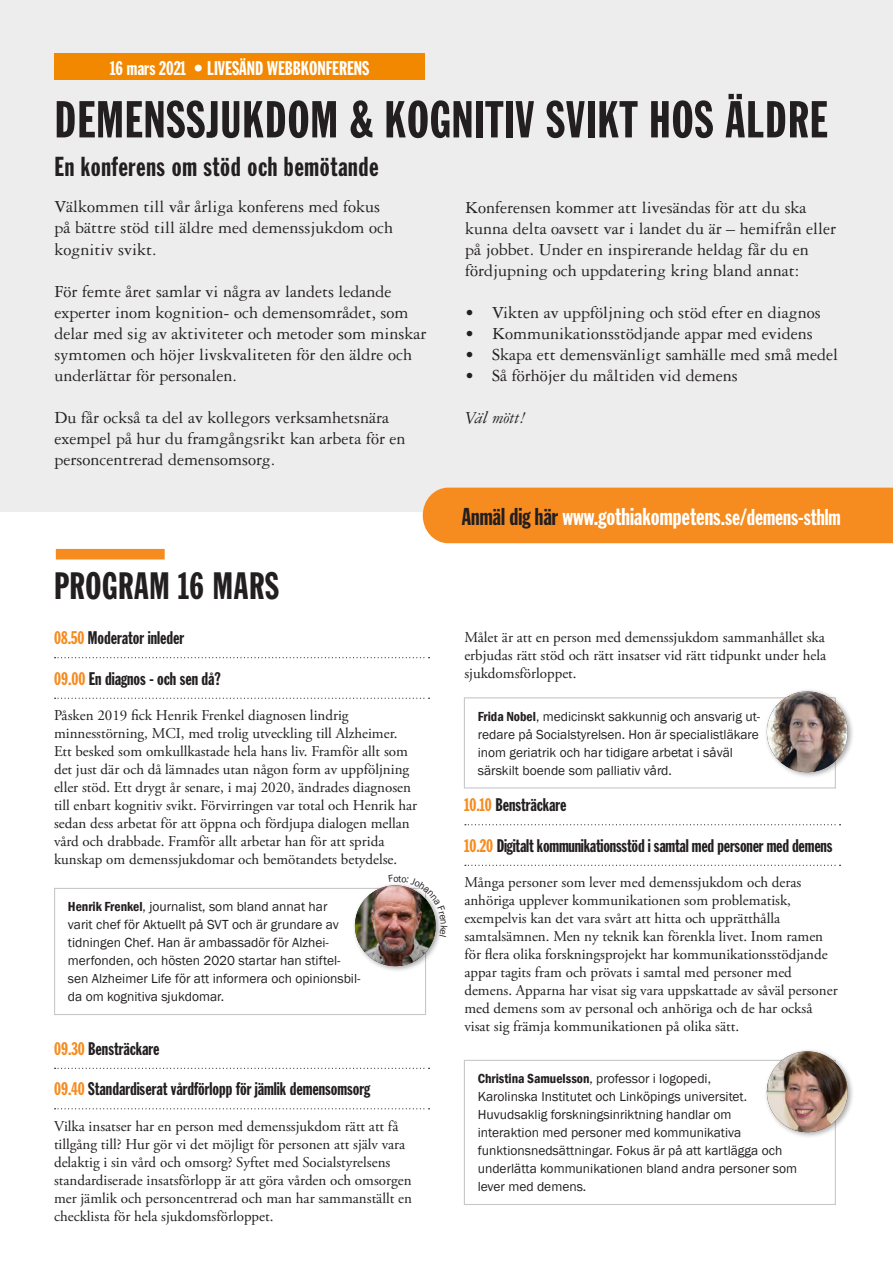
<style>
.page{position:relative;width:893px;height:1263px;background:#fff}
.page>*{position:absolute;margin:0;border:0;box-sizing:border-box;transform-origin:0 0}
.Rubrik_30pt{font:51px "Franklin Gothic Std Extra Cond";letter-spacing:.02em;color:#231f20}
.Rubrik_30pt-2{font:37.5px "Franklin Gothic Std Extra Cond";letter-spacing:.02em;color:#231f20}
.t1{font:27px "Franklin Gothic Std Extra Cond";letter-spacing:.025em;color:#231f20}
.t2{font:24px "Franklin Gothic Std Extra Cond";color:#fff}
.t3{font:19.5px "Franklin Gothic Std Extra Cond";color:#fff}
.t4{font:18px/21px "Garamond 3 LT Std";color:#231f20}
.t5{font:18px "Franklin Gothic Std Extra Cond";color:#231f20}
.t6{font:italic 18px "Garamond 3 LT Std";color:#231f20}
.t7{font:15px/18px "Adobe Garamond Pro";color:#231f20}
.t8{font:13.5px/18px "Franklin Gothic";color:#231f20}
.s1{color:#f68b1f}
.s2{font-weight:600;font-stretch:condensed}
.s3{color:#231f20}
.s4{font-size:22.5px}
</style>
<div class="page">
<div style="left:0;top:0;width:893px;height:511px;background:#ededed"></div>
<div style="left:54px;top:53px;width:371px;height:27px;background:#f28700"></div>
<div style="left:423px;top:488px;width:470px;height:55px;background:#f68b1f"></div>
<div style="left:56px;top:549px;width:109px;height:10px;background:#f68b1f"></div>
<svg style="left:55px;top:657px;width:374px;height:1px"></svg>
<svg style="left:55px;top:698px;width:374px;height:1px"></svg>
<svg style="left:55px;top:1068px;width:374px;height:1px"></svg>
<svg style="left:55px;top:1108px;width:374px;height:1px"></svg>
<svg style="left:465px;top:824px;width:375px;height:1px"></svg>
<svg style="left:465px;top:865px;width:375px;height:1px"></svg>
<div style="left:464px;top:697px;width:372px;height:91px;border:1px solid #c7c8ca"></div>
<div style="left:764px;top:688px;width:90px;height:91px;background:#231f20;opacity:.4"></div>
<img style="left:767px;top:691px;width:81px;height:81px;border-radius:40px">
<div style="left:464px;top:1060px;width:372px;height:145px;border:1px solid #c7c8ca"></div>
<div style="left:764px;top:1048px;width:90px;height:91px;background:#231f20;opacity:.4"></div>
<img style="left:767px;top:1051px;width:81px;height:81px;border-radius:40px">
<div style="left:54px;top:888px;width:372px;height:127px;border:1px solid #c7c8ca"></div>
<div style="left:352px;top:882px;width:90px;height:91px;background:#231f20;opacity:.4"></div>
<img style="left:355px;top:885px;width:81px;height:81px;border-radius:40px">
<img style="left:388px;top:882px;width:54px;height:55px">
<p class="t3" style="left:110px;top:57px;width:261px">16 mars 2021 • LIVESÄND WEBBKONFERENS</p>
<p class="Rubrik_30pt" style="left:55px;top:92px;width:774px">DEMENSSJUKDOM &amp; KOGNITIV SVIKT HOS ÄLDRE</p>
<p class="t1" style="left:55px;top:152px;width:326px">En konferens om stöd och bemötande</p>
<p class="t4" style="left:55px;top:197px;width:340px">Välkommen till vår årliga konferens med fokus på bättre stöd till äldre med demenssjukdom och kognitiv svikt.</p>
<p class="t4" style="left:55px;top:281px;width:373px">För femte året samlar vi några av landets ledande experter inom kognition- och demensområdet, som delar med sig av aktiviteter och metoder som minskar symtomen och höjer livskvaliteten för den äldre och underlättar för personalen.</p>
<p class="t4" style="left:55px;top:407px;width:352px">Du får också ta del av kollegors verksamhetsnära exempel på hur du framgångsrikt kan arbeta för en personcentrerad demensomsorg.</p>
<p class="Rubrik_30pt-2" style="left:54px;top:566px;width:226px">PROGRAM 16 MARS</p>
<p class="t5" style="left:54px;top:628px;width:132px"><span class="s1">08.50</span> Moderator inleder</p>
<p class="t5" style="left:54px;top:669px;width:168px"><span class="s1">09.00</span> En diagnos - och sen då?</p>
<p class="t7" style="left:54px;top:707px;width:365px">Påsken 2019 fick Henrik Frenkel diagnosen lindrig minnesstörning, MCI, med trolig utveckling till Alzheimer.<br>Ett besked som omkullkastade hela hans liv. Framför allt som det just där och då lämnades utan någon form av uppföljning eller stöd. Ett drygt år senare, i maj 2020, ändrades diagnosen till enbart kognitiv svikt. Förvirringen var total och Henrik har sedan dess arbetat för att öppna och fördjupa dialogen mellan vård och drabbade. Framför allt arbetar han för att sprida kunskap om demenssjukdomar och bemötandets betydelse.</p>
<p class="t8" style="left:68px;top:898px;width:294px"><span class="s2">Henrik Frenkel</span>, journalist, som bland annat har<br>varit chef för Aktuellt på SVT och är grundare av tidningen Chef. Han är ambassadör för Alzhei&shy;merfonden, och hösten 2020 startar han stiftel&shy;sen Alzheimer Life för att informera och opinionsbil&shy;da om kognitiva sjukdomar.</p>
<p class="t5" style="left:54px;top:1039px;width:107px"><span class="s1">09.30</span> Bensträckare</p>
<p class="t5" style="left:54px;top:1079px;width:318px"><span class="s1">09.40</span> Standardiserat vårdförlopp för jämlik demensomsorg</p>
<p class="t7" style="left:54px;top:1117px;width:359px">Vilka insatser har en person med demenssjukdom rätt att få tillgång till? Hur gör vi det möjligt för personen att själv vara delaktig i sin vård och omsorg? Syftet med Socialstyrelsens standardiserade insatsförlopp är att göra vården och omsorgen mer jämlik och personcentrerad och man har sammanställt en checklista för hela sjukdomsförloppet.</p>
<p class="t4" style="left:465px;top:197px;width:372px">Konferensen kommer att livesändas för att du ska kunna delta oavsett var i landet du är – hemifrån eller på jobbet. Under en inspirerande heldag får du en fördjupning och uppdatering kring bland annat:</p>
<p class="t4" style="left:465px;top:302px;width:357px">• Vikten av uppföljning och stöd efter en diagnos</p>
<p class="t4" style="left:465px;top:323px;width:349px">• Kommunikationsstödjande appar med evidens</p>
<p class="t4" style="left:465px;top:344px;width:375px">• Skapa ett demensvänligt samhälle med små medel</p>
<p class="t4" style="left:465px;top:365px;width:274px">• Så förhöjer du måltiden vid demens</p>
<p class="t6" style="left:465px;top:407px;width:63px">Väl mött!</p>
<p class="t2" style="left:462px;top:503px;width:380px"><span class="s3">Anmäl dig här</span> www.gothiakompetens<span class="s4">.se/demens-sthlm</span></p>
<p class="t7" style="left:464px;top:628px;width:363px;text-align:justify">Målet är att en person med demenssjukdom sammanhållet ska erbjudas rätt stöd och rätt insatser vid rätt tidpunkt under hela sjukdomsförloppet.</p>
<p class="t8" style="left:478px;top:707px;width:284px"><span class="s2">Frida Nobel</span>, medicinskt sakkunnig och ansvarig ut&shy;redare på Socialstyrelsen. Hon är specialistläkare inom geriatrik och har tidigare arbetat i såväl särskilt boende som palliativ vård.</p>
<p class="t5" style="left:464px;top:795px;width:104px"><span class="s1">10.10</span> Bensträckare</p>
<p class="t5" style="left:464px;top:836px;width:369px"><span class="s1">10.20</span> Digitalt kommunikationsstöd i samtal med personer med demens</p>
<p class="t7" style="left:464px;top:874px;width:375px">Många personer som lever med demenssjukdom och deras anhöriga upplever kommunikationen som problematisk, exempelvis kan det vara svårt att hitta och upprätthålla samtalsämnen. Men ny teknik kan förenkla livet. Inom ramen för flera olika forskningsprojekt har kommunikationsstödjande appar tagits fram och prövats i samtal med personer med demens. Apparna har visat sig vara uppskattade av såväl personer med demens som av personal och anhöriga och de har också visat sig främja kommunikationen på olika sätt.</p>
<p class="t8" style="left:478px;top:1070px;width:321px"><span class="s2">Christina Samuelsson</span>, professor i logopedi,<br>Karolinska Institutet och Linköpings universitet.<br>Huvudsaklig forskningsinriktning handlar om<br>interaktion med personer med kommunikativa funktionsnedsättningar. Fokus är på att kartlägga och underlätta kommunikationen bland andra personer som lever med demens.</p>
</div>
